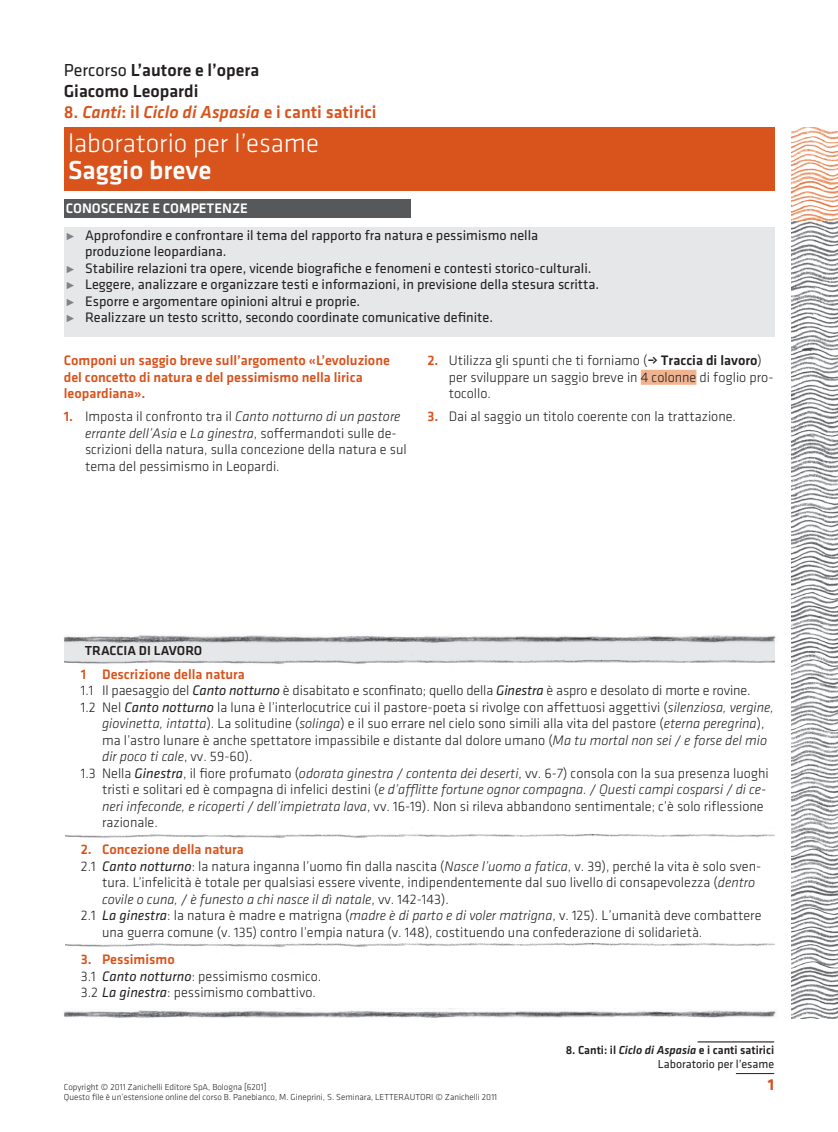
<style>
.page{position:relative;width:838px;height:1132px;background:#fff}
.page>*{position:absolute;margin:0;border:0;box-sizing:border-box;transform-origin:0 0}
.t1{font:300 27px "Klavika";color:#fff}
.t2{font:500 27px "Klavika";color:#fff}
.t3{font:500 18px/20.7px "Klavika";color:#231f20}
.t4{font:500 18px "Klavika";color:#d9531c}
.t5{font:700 16.5px "Klavika";color:#d9531c}
.t6{font:300 14.25px/16.5px "Klavika";color:#231f20}
.t7{font:14.25px/16.5px "Klavika";color:#231f20}
.t8{font:italic 300 14.25px "Klavika";color:#231f20}
.t9{font:500 14.25px/16.5px "Klavika";color:#d9531c}
.t10{font:500 14.25px "Klavika";color:#fff}
.t11{font:500 13.5px "Klavika";color:#231f20}
.t12{font:500 12px/13.5px "Klavika";color:#231f20;text-align:right}
.t13{font:300 9px/10.5px "Klavika";color:#231f20}
.s1{font-weight:400}
.s2{font-style:italic}
.s3{font-weight:700;color:#808285}
.s4{font-weight:500;color:#d9531c}
.s5{font-weight:500}
.s6{font-weight:400;font-style:italic}
.s7{font-style:normal}
</style>
<div class="page">
<img style="left:791px;top:220px;width:47px;height:797px">
<img style="left:791px;top:128px;width:47px;height:92px">
<div style="left:64px;top:227px;width:710px;height:109px;background:#e6e7e9"></div>
<div style="left:641px;top:369px;width:55px;height:15px;background:#f0b38f"></div>
<div style="left:64px;top:200px;width:346px;height:18px;background:#57585a"></div>
<div style="left:64px;top:128px;width:710px;height:63px;background:#d9531c"></div>
<img style="left:64px;top:1008px;width:712px;height:9px">
<img style="left:65px;top:832px;width:709px;height:6px">
<img style="left:65px;top:941px;width:709px;height:6px">
<div style="left:64px;top:639px;width:710px;height:23px;background:#e6e7e9"></div>
<img style="left:64px;top:635px;width:712px;height:8px">
<img style="left:64px;top:658px;width:710px;height:6px">
<hr style="left:697px;top:1040px;width:77px;height:2px;background:#231f20">
<hr style="left:736px;top:1072px;width:38px;height:1px;background:#231f20">
<p class="t3" style="left:64px;top:60px;width:197px"><span class="s1">Percorso</span> L’autore e l’opera<br>Giacomo Leopardi</p>
<p class="t4" style="left:64px;top:102px;width:314px">8. <span class="s2">Canti</span>: il <span class="s2">Ciclo di Aspasia</span> e i canti satirici</p>
<h1 class="t1" style="left:68px;top:128px;width:252px">laboratorio per l’esame</h1>
<h1 class="t2" style="left:68px;top:155px;width:145px">Saggio breve</h1>
<p class="t10" style="left:66px;top:200px;width:183px">CONOSCENZE E COMPETENZE</p>
<p class="t7" style="left:85px;top:227px;width:455px;text-indent:-19px"><span class="s3">•</span> Approfondire e confrontare il tema del rapporto fra natura e pessimismo nella produzione leopardiana.</p>
<p class="t7" style="left:66px;top:260px;width:527px"><span class="s3">•</span> Stabilire relazioni tra opere, vicende biografiche e fenomeni e contesti storico-culturali.</p>
<p class="t7" style="left:66px;top:276px;width:535px"><span class="s3">•</span> Leggere, analizzare e organizzare testi e informazioni, in previsione della stesura scritta.</p>
<p class="t7" style="left:66px;top:293px;width:296px"><span class="s3">•</span> Esporre e argomentare opinioni altrui e proprie.</p>
<p class="t7" style="left:66px;top:309px;width:428px"><span class="s3">•</span> Realizzare un testo scritto, secondo coordinate comunicative definite.</p>
<p class="t9" style="left:64px;top:352px;width:328px">Componi un saggio breve sull’argomento «L’evoluzione del concetto di natura e del pessimismo nella lirica leopardiana».</p>
<p class="t6" style="left:85px;top:408px;width:323px;text-indent:-21px"><span class="s4">1.</span> Imposta il confronto tra il <span class="s2">Canto notturno di un pastore errante dell’Asia</span> e <span class="s2">La ginestra</span>, soffermandoti sulle de&shy;scrizioni della natura, sulla concezione della natura e sul tema del pessimismo in Leopardi.</p>
<p class="t6" style="left:449px;top:352px;width:326px;text-indent:-21px"><span class="s4">2.</span> Utilizza gli spunti che ti forniamo (<span class="s5">• Traccia di lavoro</span>) per sviluppare un saggio breve in 4 colonne di foglio pro&shy;tocollo.</p>
<p class="t6" style="left:427px;top:408px;width:310px"><span class="s4">3.</span> Dai al saggio un titolo coerente con la trattazione.</p>
<p class="t11" style="left:85px;top:642px;width:119px">TRACCIA DI LAVORO</p>
<p class="t9" style="left:81px;top:665px;width:166px">1 Descrizione della natura</p>
<p class="t6" style="left:81px;top:682px;width:671px">1.1 Il paesaggio del <span class="s6">Canto notturno</span> è disabitato e sconfinato; quello della <span class="s6">Ginestra</span> è aspro e desolato di morte e rovine.</p>
<p class="t6" style="left:81px;top:698px;width:694px">1.2 Nel <span class="s6">Canto notturno</span> la luna è l’interlocutrice cui il pastore-poeta si rivolge con affettuosi aggettivi (<span class="s2">silenziosa, vergine,</span></p>
<p class="t6" style="left:102px;top:715px;width:664px"><span class="s2">giovinetta, intatta</span>). La solitudine (<span class="s2">solinga</span>) e il suo errare nel cielo sono simili alla vita del pastore (<span class="s2">eterna peregrina</span>),</p>
<p class="t6" style="left:102px;top:731px;width:666px">ma l’astro lunare è anche spettatore impassibile e distante dal dolore umano (<span class="s2">Ma tu mortal non sei / e forse del mio</span></p>
<p class="t8" style="left:102px;top:748px;width:152px">dir poco ti cale<span class="s7">, vv. 59-60).</span></p>
<p class="t6" style="left:81px;top:764px;width:689px">1.3 Nella <span class="s6">Ginestra</span>, il fiore profumato (<span class="s2">odorata ginestra / contenta dei deserti</span>, vv. 6-7) consola con la sua presenza luoghi</p>
<p class="t8" style="left:102px;top:781px;width:665px"><span class="s7">tristi e solitari ed è compagna di infelici destini (</span>e d’afflitte fortune ognor compagna. / Questi campi cosparsi / di ce-</p>
<p class="t6" style="left:102px;top:797px;width:663px"><span class="s2">neri infeconde, e ricoperti / dell’impietrata lava</span>, vv. 16-19). Non si rileva abbandono sentimentale; c’è solo riflessione</p>
<p class="t6" style="left:102px;top:814px;width:57px">razionale.</p>
<p class="t9" style="left:81px;top:841px;width:164px">2. Concezione della natura</p>
<p class="t6" style="left:81px;top:857px;width:682px">2.1 <span class="s6">Canto notturno</span>: la natura inganna l’uomo fin dalla nascita (<span class="s2">Nasce l’uomo a fatica</span>, v. 39), perché la vita è solo sven-</p>
<p class="t6" style="left:102px;top:874px;width:654px">tura. L’infelicità è totale per qualsiasi essere vivente, indipendentemente dal suo livello di consapevolezza (<span class="s2">dentro</span></p>
<p class="t8" style="left:102px;top:891px;width:348px">covile o cuna, / è funesto a chi nasce il dì natale<span class="s7">, vv. 142-143).</span></p>
<p class="t6" style="left:81px;top:907px;width:682px">2.1 <span class="s6">La ginestra</span>: la natura è madre e matrigna (<span class="s2">madre è di parto e di voler matrigna</span>, v. 125). L’umanità deve combattere</p>
<p class="t6" style="left:102px;top:923px;width:602px">una guerra comune (v. 135) contro l’empia natura (v. 148), costituendo una confederazione di solidarietà.</p>
<p class="t6" style="left:81px;top:951px;width:242px"><span class="s4">3. Pessimismo<br></span>3.1 <span class="s6">Canto notturno</span>: pessimismo cosmico.<br>3.2 <span class="s6">La ginestra</span>: pessimismo combattivo.</p>
<p class="t13" style="left:64px;top:1081px;width:435px">Copyright © 2011 Zanichelli Editore SpA, Bologna [6201]<br>Questo file è un’estensione online del corso B. Panebianco, M. Gineprini, S. Seminara, LETTERAUTORI © Zanichelli 2011</p>
<p class="t12" style="left:565px;top:1043px;width:210px">8. Canti: il <span class="s2">Ciclo di Aspasia</span> e i canti satirici<br><span class="s1">Laboratorio per l’esame</span></p>
<p class="t5" style="left:767px;top:1075px;width:8px">1</p>
</div>
